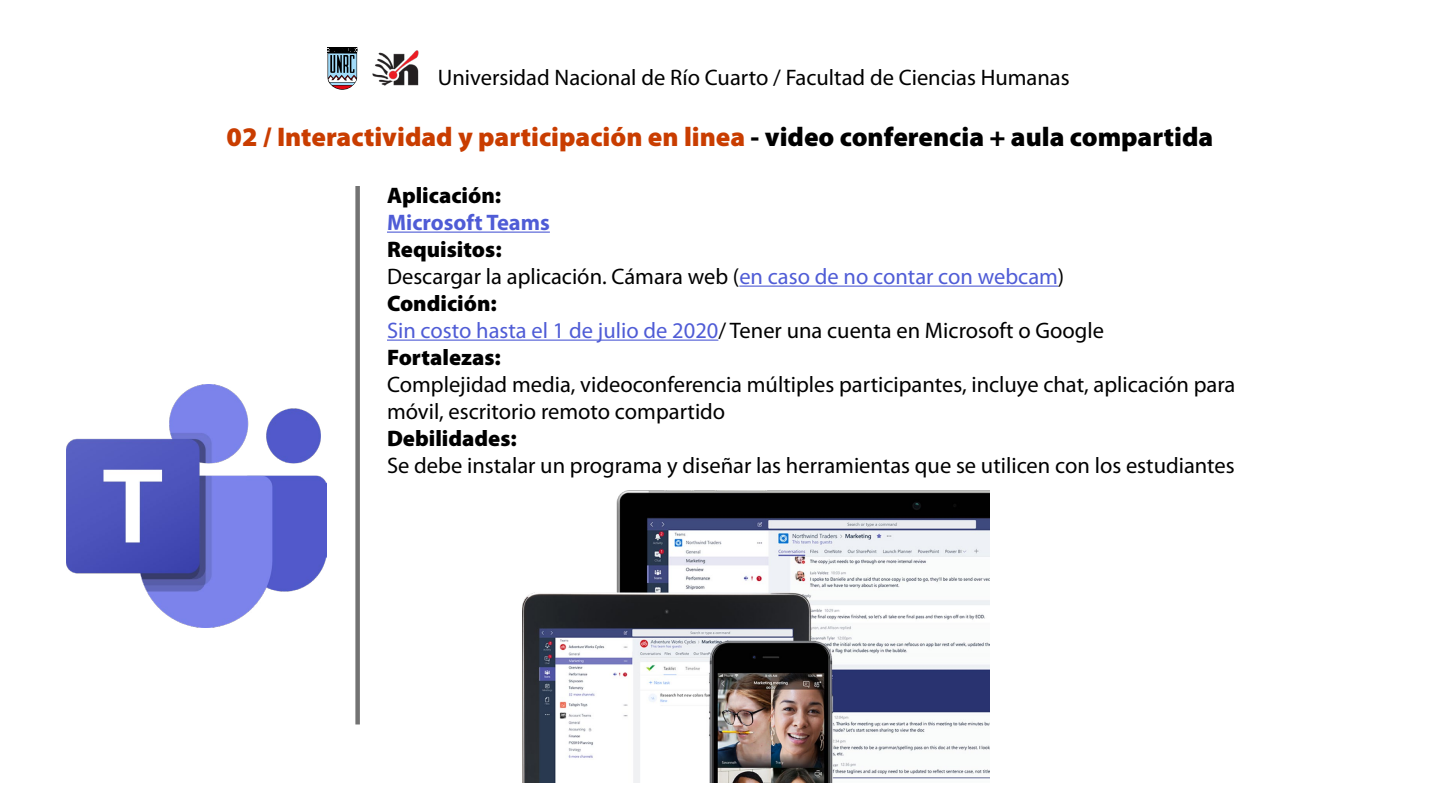
<style>
.page{position:relative;width:1440px;height:810px;background:#fff}
.page>*{position:absolute;margin:0;border:0;box-sizing:border-box;transform-origin:0 0}
.t1{font:900 27px "Myriad Pro";color:#c93d00}
.t2{font:22.5px/27px "Myriad Pro";color:#000}
.t3{font:900 22.5px "Myriad Pro";color:#000}
.t4{font:700 22.5px "Myriad Pro";color:#4f5cd6}
.s1{color:#000}
.s2{font-weight:900}
.s3{color:#4f5cd6}
</style>
<div class="page">
<img style="left:372px;top:50px;width:47px;height:36px">
<svg style="left:327px;top:47px;width:30px;height:43px"></svg>
<hr style="left:327px;top:52px;width:30px;height:1px;background:#000">
<hr style="left:387px;top:232px;width:163px;height:1px;background:#4f5cd6">
<hr style="left:739px;top:286px;width:319px;height:1px;background:#4f5cd6">
<hr style="left:387px;top:340px;width:331px;height:1px;background:#4f5cd6">
<img style="left:66px;top:385px;width:261px;height:242px">
<div style="left:355px;top:186px;width:5px;height:538px;background:#737373"></div>
<img style="left:522px;top:491px;width:468px;height:292px">
<p class="t2" style="left:438px;top:64px;width:633px">Universidad Nacional de Río Cuarto / Facultad de Ciencias Humanas</p>
<p class="t1" style="left:227px;top:122px;width:988px">02 / Interactividad y participación en linea <span class="s1">- video conferencia + aula compartida</span></p>
<p class="t3" style="left:387px;top:183px;width:116px">Aplicación:</p>
<p class="t4" style="left:387px;top:210px;width:164px">Microsoft Teams</p>
<p class="t2" style="left:387px;top:236px;width:719px"><span class="s2">Requisitos:<br></span>Descargar la aplicación. Cámara web (<span class="s3">en caso de no contar con webcam</span>)<br><span class="s2">Condición:<br></span><span class="s3">Sin costo hasta el 1 de julio de 2020</span>/ Tener una cuenta en Microsoft o Google <span class="s2">Fortalezas:</span></p>
<p class="t2" style="left:387px;top:371px;width:850px">Complejidad media, videoconferencia múltiples participantes, incluye chat, aplicación para móvil, escritorio remoto compartido</p>
<p class="t3" style="left:387px;top:426px;width:131px">Debilidades:</p>
<p class="t2" style="left:387px;top:452px;width:849px">Se debe instalar un programa y diseñar las herramientas que se utilicen con los estudiantes</p>
</div>
